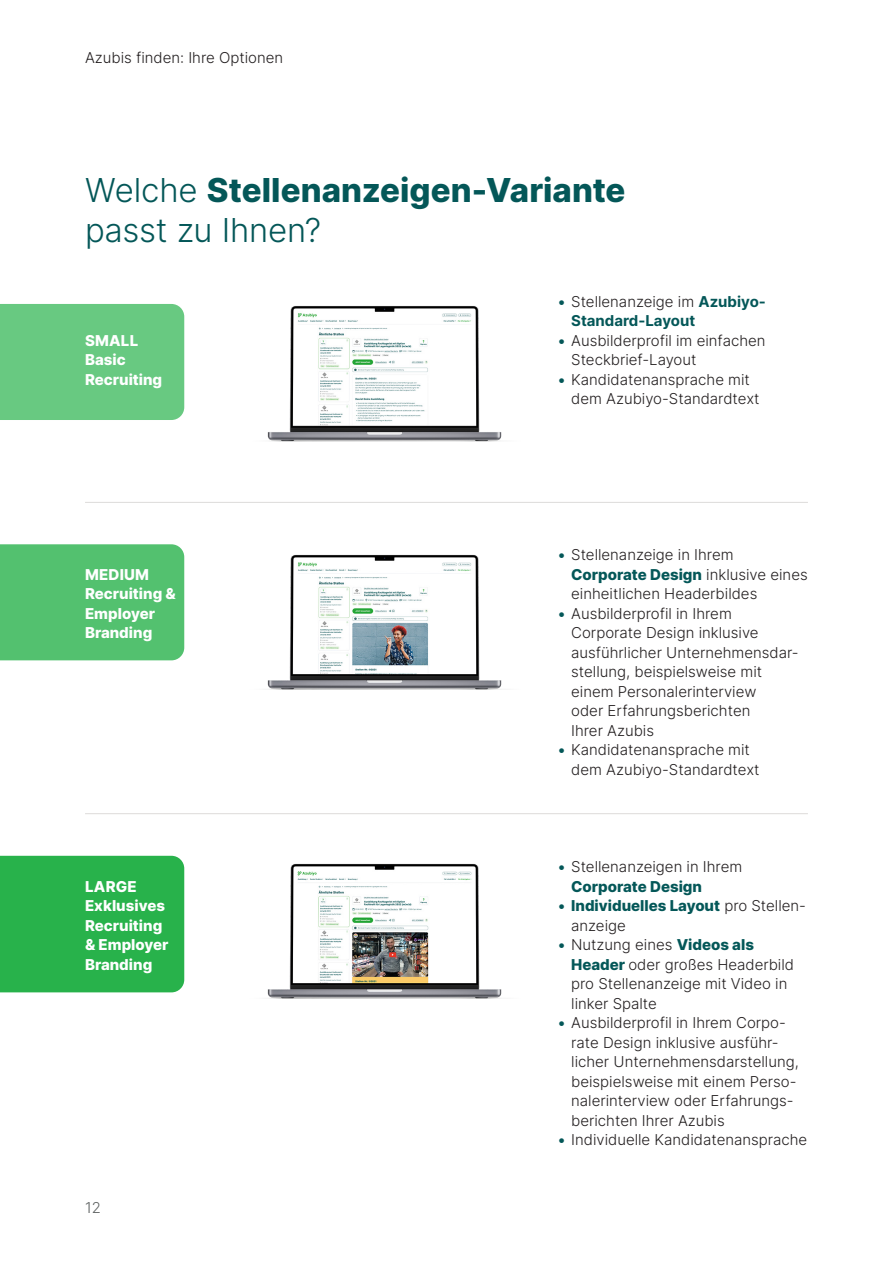
<style>
.page{position:relative;width:893px;height:1263px;background:#fff}
.page>*{position:absolute;margin:0;border:0;box-sizing:border-box;transform-origin:0 0}
.Headline{font:800 33px/39.6px "Inter";color:#045758}
.Kapitelüberschrift{font:300 15px/19.5px "Inter";color:#231f20}
.Copy{font:800 15px/19.5px "Inter";color:#fff}
.t1{font:700 15px/19.5px "Inter";color:#045758}
.t2{font:800 15px/19.5px "Inter";color:#045758}
.t3{font:300 15px "Inter";color:#5d6161}
.s1{font-weight:300}
.s2{font-weight:800}
.s3{font-weight:300;color:#231f20}
.s4{font-weight:800;color:#045758}
</style>
<div class="page">
<div style="left:0;top:856px;width:184px;height:136px;background:#28b24b"></div>
<div style="left:0;top:544px;width:184px;height:116px;background:#53c16f"></div>
<div style="left:0;top:304px;width:184px;height:116px;background:#68c981"></div>
<hr style="left:85px;top:502px;width:723px;height:1px;background:#dddbda">
<hr style="left:85px;top:813px;width:723px;height:1px;background:#dddbda">
<img style="left:267px;top:306px;width:235px;height:136px">
<img style="left:267px;top:555px;width:235px;height:135px">
<img style="left:267px;top:864px;width:235px;height:135px">
<p class="Kapitelüberschrift" style="left:85px;top:47px;width:200px">Azubis finden: Ihre Optionen</p>
<p class="Headline" style="left:85px;top:170px;width:542px"><span class="s1">Welche</span> Stellenanzeigen-Variante <span class="s1">passt zu Ihnen?</span></p>
<p class="Copy" style="left:85px;top:330px;width:79px">SMALL<br>Basic<br>Recruiting</p>
<p class="Copy" style="left:85px;top:564px;width:92px">MEDIUM<br>Recruiting &amp;<br>Employer<br>Branding</p>
<p class="Copy" style="left:85px;top:876px;width:85px">LARGE<br>Exklusives<br>Recruiting &amp; Employer<br>Branding</p>
<p class="t3" style="left:85px;top:1196px;width:17px">12</p>
<p class="t1" style="left:571px;top:291px;width:196px;text-indent:-13px"><span class="s2">•</span> <span class="s3">Stellenanzeige im</span> Azubiyo-<br>Standard-Layout</p>
<p class="Kapitelüberschrift" style="left:571px;top:330px;width:196px;text-indent:-13px"><span class="s4">•</span> Ausbilderprofil im einfachen<br>Steckbrief-Layout</p>
<p class="Kapitelüberschrift" style="left:571px;top:369px;width:190px;text-indent:-13px"><span class="s4">•</span> Kandidatenansprache mit dem Azubiyo-Standardtext</p>
<p class="Kapitelüberschrift" style="left:571px;top:545px;width:238px;text-indent:-13px"><span class="s4">•</span> Stellenanzeige in Ihrem<br><span class="s4">Corporate Design</span> inklusive eines einheitlichen Headerbildes</p>
<p class="Kapitelüberschrift" style="left:571px;top:603px;width:229px;text-indent:-13px"><span class="s4">•</span> Ausbilderprofil in Ihrem<br>Corporate Design inklusive ausführlicher Unternehmensdar&shy;stellung, beispielsweise mit einem Personalerinterview<br>oder Erfahrungsberichten<br>Ihrer Azubis</p>
<p class="Kapitelüberschrift" style="left:571px;top:740px;width:190px;text-indent:-13px"><span class="s4">•</span> Kandidatenansprache mit dem Azubiyo-Standardtext</p>
<p class="Kapitelüberschrift" style="left:571px;top:857px;width:173px;text-indent:-13px"><span class="s4">•</span> Stellenanzeigen in Ihrem<br><span class="s4">Corporate Design</span></p>
<p class="t2" style="left:571px;top:896px;width:236px;text-indent:-13px">• Individuelles Layout <span class="s3">pro Stellen&shy;anzeige</span></p>
<p class="Kapitelüberschrift" style="left:571px;top:935px;width:224px;text-indent:-13px"><span class="s4">•</span> Nutzung eines <span class="s4">Videos als<br>Header</span> oder großes Headerbild pro Stellenanzeige mit Video in linker Spalte</p>
<p class="Kapitelüberschrift" style="left:571px;top:1013px;width:229px;text-indent:-13px"><span class="s4">•</span> Ausbilderprofil in Ihrem Corpo&shy;rate Design inklusive ausführ&shy;licher Unternehmensdarstellung, beispielsweise mit einem Perso&shy;nalerinterview oder Erfahrungs&shy;berichten Ihrer Azubis</p>
<p class="Kapitelüberschrift" style="left:558px;top:1130px;width:250px"><span class="s4">•</span> Individuelle Kandidatenansprache</p>
</div>
